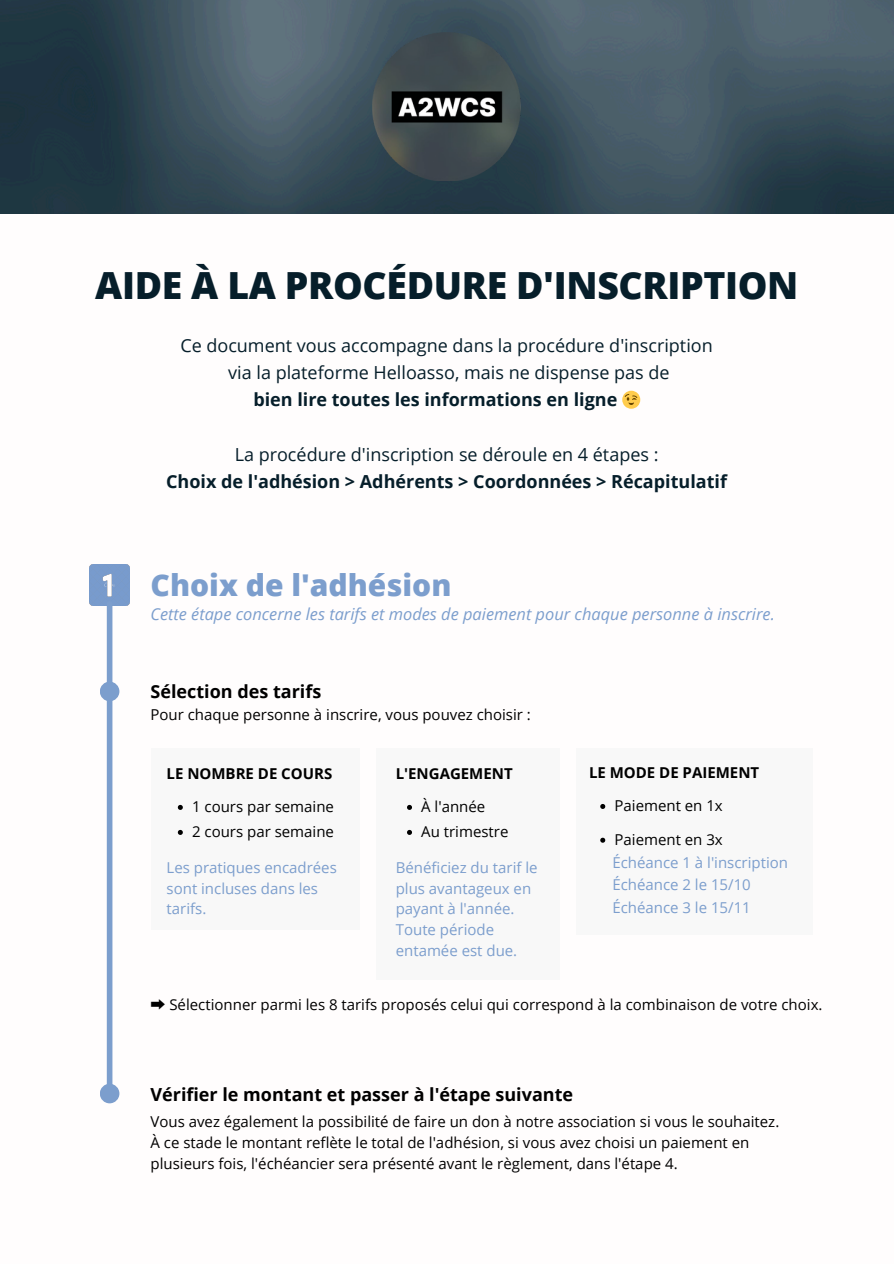
<style>
.page{position:relative;width:894px;height:1264px;background:#fff}
.page>*{position:absolute;margin:0;border:0;box-sizing:border-box;transform-origin:0 0}
.t1{font:800 37.35px "Open Sans";letter-spacing:-.01em;color:#061e2a}
.t2{font:800 30px "Open Sans";color:#7c9ecd}
.t3{font:700 18px/27px "Open Sans";color:#061e2a;text-align:center}
.t4{font:18px "Open Sans";color:#061e2a}
.t5{font:700 18px "Open Sans";color:#000}
.t6{font:italic 16.5px "Open Sans";color:#7c9ecd}
.t7{font:15px/21.3px "Open Sans";color:#000}
.t8{font:15px/20.5px "Open Sans";color:#7c9ecd}
.t9{font:700 15px "Open Sans";color:#000}
.s1{font-weight:400}
.s2{font-family:"Noto Sans CJ Ksc"}
</style>
<div class="page">
<img style="left:0;top:0;width:893px;height:214px">
<img style="left:89px;top:564px;width:41px;height:41px">
<div style="left:107px;top:604px;width:5px;height:487px;background:#7c9ecd"></div>
<img style="left:373px;top:33px;width:147px;height:147px">
<div style="left:100px;top:681px;width:19px;height:20px;background:#7c9ecd;border-radius:50%"></div>
<div style="left:150px;top:748px;width:209px;height:181px;background:#f8f8f8"></div>
<svg style="left:178px;top:805px;width:5px;height:5px"></svg>
<svg style="left:178px;top:830px;width:5px;height:5px"></svg>
<div style="left:576px;top:748px;width:236px;height:186px;background:#f8f8f8"></div>
<svg style="left:600px;top:804px;width:5px;height:5px"></svg>
<svg style="left:600px;top:837px;width:5px;height:5px"></svg>
<div style="left:376px;top:748px;width:183px;height:231px;background:#f8f8f8"></div>
<div style="left:100px;top:1083px;width:19px;height:20px;background:#7c9ecd;border-radius:50%"></div>
<svg style="left:407px;top:805px;width:5px;height:5px"></svg>
<svg style="left:407px;top:830px;width:5px;height:5px"></svg>
<p class="t1" style="left:95px;top:259px;width:704px">AIDE À LA PROCÉDURE D'INSCRIPTION</p>
<h5 class="t4" style="left:180px;top:333px;width:534px">Ce document vous accompagne dans la procédure d'inscription</h5>
<h5 class="t4" style="left:228px;top:360px;width:443px">via la plateforme Helloasso, mais ne dispense pas de</h5>
<h5 class="t3" style="left:253px;top:386px;width:365px">bien lire toutes les informations en ligne</h5>
<p class="t3" style="left:166px;top:440px;width:562px"><span class="s1">La procédure d'inscription se déroule en 4 étapes :<br></span>Choix de l'adhésion &gt; Adhérents &gt; Coordonnées &gt; Récapitulatif</p>
<p class="t2" style="left:150px;top:563px;width:302px">Choix de l'adhésion</p>
<p class="t6" style="left:150px;top:602px;width:625px">Cette étape concerne les tarifs et modes de paiement pour chaque personne à inscrire.</p>
<p class="t5" style="left:150px;top:678px;width:172px">Sélection des tarifs</p>
<h5 class="t7" style="left:150px;top:704px;width:382px">Pour chaque personne à inscrire, vous pouvez choisir :</h5>
<h4 class="t9" style="left:166px;top:762px;width:167px">LE NOMBRE DE COURS</h4>
<h4 class="t7" style="left:192px;top:796px;width:143px">1 cours par semaine</h4>
<p class="t7" style="left:192px;top:821px;width:143px">2 cours par semaine</p>
<h2 class="t8" style="left:166px;top:857px;width:172px">Les pratiques encadrées sont incluses dans les tarifs.</h2>
<p class="t9" style="left:395px;top:762px;width:118px">L'ENGAGEMENT</p>
<p class="t7" style="left:421px;top:796px;width:66px">À l'année</p>
<p class="t7" style="left:421px;top:821px;width:89px">Au trimestre</p>
<p class="t8" style="left:395px;top:857px;width:143px">Bénéficiez du tarif le plus avantageux en payant à l'année.</p>
<p class="t8" style="left:395px;top:918px;width:123px">Toute période entamée est due.</p>
<h4 class="t9" style="left:589px;top:761px;width:172px">LE MODE DE PAIEMENT</h4>
<p class="t7" style="left:614px;top:795px;width:110px">Paiement en 1x</p>
<p class="t7" style="left:614px;top:828px;width:110px">Paiement en 3x</p>
<h5 class="t8" style="left:612px;top:851px;width:177px">Échéance 1 à l'inscription</h5>
<p class="t8" style="left:612px;top:874px;width:140px">Échéance 2 le 15/10</p>
<p class="t8" style="left:612px;top:896px;width:140px">Échéance 3 le 15/11</p>
<p class="t7" style="left:150px;top:993px;width:673px"><span class="s2">➡</span> Sélectionner parmi les 8 tarifs proposés celui qui correspond à la combinaison de votre choix.</p>
<p class="t5" style="left:150px;top:1082px;width:424px">Vérifier le montant et passer à l'étape suivante</p>
<p class="t7" style="left:150px;top:1110px;width:630px">Vous avez également la possibilité de faire un don à notre association si vous le souhaitez.</p>
<p class="t7" style="left:150px;top:1131px;width:600px">À ce stade le montant reflète le total de l'adhésion, si vous avez choisi un paiement en plusieurs fois, l'échéancier sera présenté avant le règlement, dans l'étape 4.</p>
</div>
